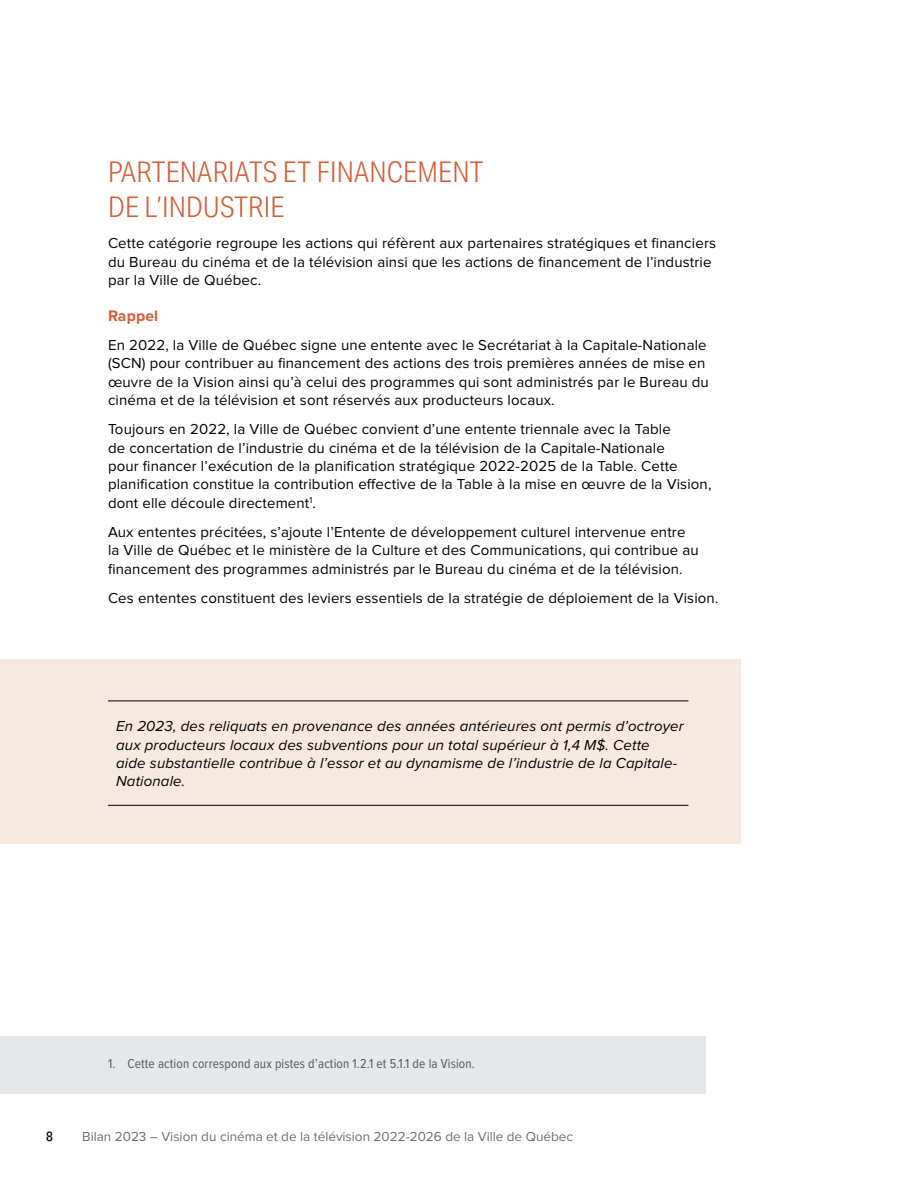
<style>
.page{position:relative;width:918px;height:1188px;background:#fff}
.page>*{position:absolute;margin:0;border:0;box-sizing:border-box;transform-origin:0 0}
.t1{font:300 28.5px/34.2px "Aktiv Grotesk Cd";letter-spacing:.01em;color:#d45e39;scale:1.05 1}
.t2{font:700 15.75px "Proxima Nova";letter-spacing:.01em;color:#d45e39}
.t3{font:15px/18.3px "Proxima Nova";letter-spacing:.01em;color:#000}
.t4{font:italic 15px/18.3px "Proxima Nova";letter-spacing:.01em;color:#000}
.t5{font:13.5px "Proxima Nova";color:#6d6e71}
.t6{font:13.5px "Proxima Nova Cond";letter-spacing:.01em;color:#58595b}
.t7{font:500 13.5px "Aktiv Grotesk Cd";color:#000}
</style>
<div class="page">
<div style="left:0;top:1036px;width:705px;height:58px;background:#e6e7e8"></div>
<div style="left:0;top:659px;width:741px;height:184px;background:#f8e9e0"></div>
<hr style="left:108px;top:805px;width:580px;height:1px;background:#000">
<hr style="left:108px;top:701px;width:580px;height:1px;background:#000">
<h5 class="t1" style="left:108px;top:155px;width:359px">PARTENARIATS ET FINANCEMENT<br>DE L’INDUSTRIE</h5>
<p class="t3" style="left:108px;top:235px;width:610px">Cette catégorie regroupe les actions qui réfèrent aux partenaires stratégiques et financiers du Bureau du cinéma et de la télévision ainsi que les actions de financement de l’industrie par la Ville de Québec.</p>
<h4 class="t2" style="left:108px;top:306px;width:52px">Rappel</h4>
<p class="t3" style="left:108px;top:336px;width:602px">En 2022, la Ville de Québec signe une entente avec le Secrétariat à la Capitale-Nationale (SCN) pour contribuer au financement des actions des trois premières années de mise en œuvre de la Vision ainsi qu’à celui des programmes qui sont administrés par le Bureau du cinéma et de la télévision et sont réservés aux producteurs locaux.</p>
<p class="t3" style="left:108px;top:420px;width:605px">Toujours en 2022, la Ville de Québec convient d’une entente triennale avec la Table<br>de concertation de l’industrie du cinéma et de la télévision de la Capitale-Nationale<br>pour financer l’exécution de la planification stratégique 2022-2025 de la Table. Cette planification constitue la contribution effective de la Table à la mise en œuvre de la Vision, dont elle découle directement<sup>1</sup>.</p>
<p class="t3" style="left:108px;top:523px;width:592px">Aux ententes précitées, s’ajoute l’Entente de développement culturel intervenue entre la Ville de Québec et le ministère de la Culture et des Communications, qui contribue au financement des programmes administrés par le Bureau du cinéma et de la télévision.</p>
<p class="t3" style="left:108px;top:589px;width:612px">Ces ententes constituent des leviers essentiels de la stratégie de déploiement de la Vision.</p>
<p class="t4" style="left:116px;top:718px;width:569px">En 2023, des reliquats en provenance des années antérieures ont permis d’octroyer aux producteurs locaux des subventions pour un total supérieur à 1,4 M$. Cette<br>aide substantielle contribue à l’essor et au dynamisme de l’industrie de la Capitale-Nationale.</p>
<p class="t6" style="left:108px;top:1055px;width:368px">1. Cette action correspond aux pistes d’action 1.2.1 et 5.1.1 de la Vision.</p>
<p class="t7" style="left:46px;top:1128px;width:8px">8</p>
<p class="t5" style="left:82px;top:1129px;width:492px">Bilan 2023 ― Vision du cinéma et de la télévision 2022-2026 de la Ville de Québec</p>
</div>
